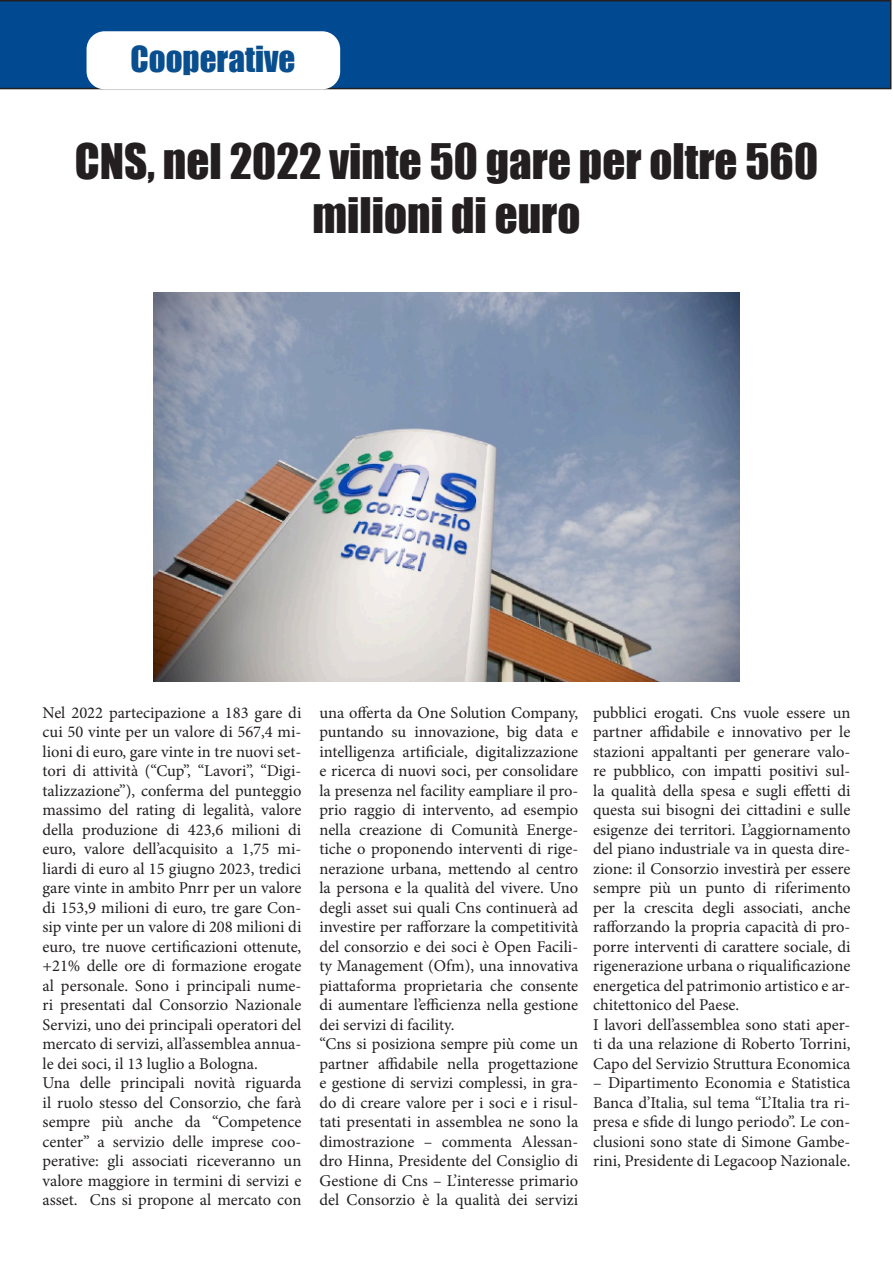
<style>
.page{position:relative;width:893px;height:1263px;background:#fff}
.page>*{position:absolute;margin:0;border:0;box-sizing:border-box;transform-origin:0 0}
.t1{font:45px/54px "Impact";color:#231f20;text-align:center}
.t2{font:33px "Impact";color:#094e8e}
.t3{font:16.5px/19.5px "Minion Pro";color:#231f20;text-align:justify}
</style>
<div class="page">
<div style="left:0;top:0;width:891px;height:89px;background:#014a92"></div>
<div style="left:87px;top:31px;width:253px;height:58px;background:#fff;border-radius:18px"></div>
<img style="left:153px;top:292px;width:587px;height:390px">
<p class="t2" style="left:131px;top:33px;width:166px">Cooperative</p>
<p class="t1" style="left:75px;top:133px;width:745px">CNS, nel 2022 vinte 50 gare per oltre 560 milioni di euro</p>
<p class="t3" style="left:43px;top:703px;width:260px">Nel 2022 partecipazione a 183 gare di cui 50 vinte per un valore di 567,4 mi&shy;lioni di euro, gare vinte in tre nuovi set&shy;tori di attività (“Cup”, “Lavori”, “Digi&shy;talizzazione”), conferma del punteggio massimo del rating di legalità, valore della produzione di 423,6 milioni di euro, valore dell’acquisito a 1,75 mi&shy;liardi di euro al 15 giugno 2023, tredici gare vinte in ambito Pnrr per un valore di 153,9 milioni di euro, tre gare Con&shy;sip vinte per un valore di 208 milioni di euro, tre nuove certificazioni ottenute, +21% delle ore di formazione erogate al personale. Sono i principali nume&shy;ri presentati dal Consorzio Nazionale Servizi, uno dei principali operatori del mercato di servizi, all’assemblea annua&shy;le dei soci, il 13 luglio a Bologna.</p>
<p class="t3" style="left:43px;top:1073px;width:260px">Una delle principali novità riguarda il ruolo stesso del Consorzio, che farà sempre più anche da “Competence center” a servizio delle imprese coo&shy;perative: gli associati riceveranno un valore maggiore in termini di servizi e asset. Cns si propone al mercato con</p>
<p class="t3" style="left:319px;top:703px;width:260px">una offerta da One Solution Company, puntando su innovazione, big data e intelligenza artificiale, digitalizzazione e ricerca di nuovi soci, per consolidare la presenza nel facility eampliare il pro&shy;prio raggio di intervento, ad esempio nella creazione di Comunità Energe&shy;tiche o proponendo interventi di rige&shy;nerazione urbana, mettendo al centro la persona e la qualità del vivere. Uno degli asset sui quali Cns continuerà ad investire per rafforzare la competitività del consorzio e dei soci è Open Facili&shy;ty Management (Ofm), una innovativa piattaforma proprietaria che consente di aumentare l’efficienza nella gestione dei servizi di facility.</p>
<p class="t3" style="left:319px;top:1034px;width:260px">“Cns si posiziona sempre più come un partner affidabile nella progettazione e gestione di servizi complessi, in gra&shy;do di creare valore per i soci e i risul&shy;tati presentati in assemblea ne sono la dimostrazione – commenta Alessan&shy;dro Hinna, Presidente del Consiglio di Gestione di Cns – L’interesse primario del Consorzio è la qualità dei servizi</p>
<p class="t3" style="left:593px;top:703px;width:259px">pubblici erogati. Cns vuole essere un partner affidabile e innovativo per le stazioni appaltanti per generare valo&shy;re pubblico, con impatti positivi sul&shy;la qualità della spesa e sugli effetti di questa sui bisogni dei cittadini e sulle esigenze dei territori. L’aggiornamento del piano industriale va in questa dire&shy;zione: il Consorzio investirà per essere sempre più un punto di riferimento per la crescita degli associati, anche rafforzando la propria capacità di pro&shy;porre interventi di carattere sociale, di rigenerazione urbana o riqualificazione energetica del patrimonio artistico e ar&shy;chitettonico del Paese.</p>
<p class="t3" style="left:593px;top:1015px;width:259px">I lavori dell’assemblea sono stati aper&shy;ti da una relazione di Roberto Torrini, Capo del Servizio Struttura Economica</p>
<p class="t3" style="left:593px;top:1073px;width:259px">– Dipartimento Economia e Statistica Banca d’Italia, sul tema “L’Italia tra ri&shy;presa e sfide di lungo periodo”. Le con&shy;clusioni sono state di Simone Gambe&shy;rini, Presidente di Legacoop Nazionale.</p>
</div>
